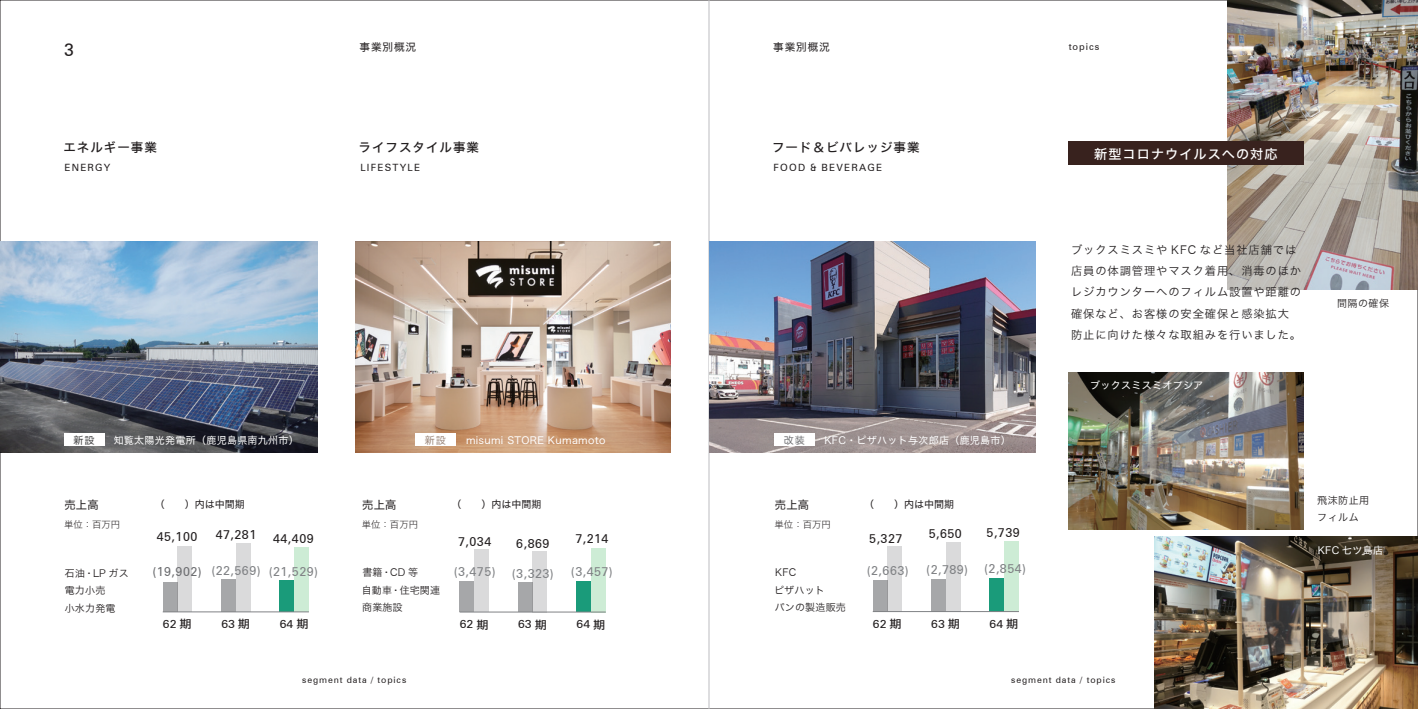
<style>
.page{position:relative;width:1418px;height:709px;background:#fff}
.page>*{position:absolute;margin:0;border:0;box-sizing:border-box;transform-origin:0 0}
.t1{font:17.5px "Zurich BT";color:#231f20}
.t2{font:13.12px "Hiragino Kaku W5 90 msp RKSJ H";letter-spacing:.08em;color:#fff}
.t3{font:12.5px "Zurich BT";letter-spacing:.04em;color:#808285}
.t4{font:12.5px "Zurich BT";letter-spacing:.04em;color:#231f20}
.t5{font:12.5px "Hiragino Kaku W5 90 msp RKSJ H";letter-spacing:.08em;color:#231f20}
.t6{font:12.5px "Zurich BT";color:#6c6d70}
.t7{font:11.25px/21.2px "Hiragino Kaku W3 90 msp RKSJ H";letter-spacing:.08em;color:#231f20}
.t8{font:11.25px "Zurich BT";color:#231f20;scale:1.09 1}
.t9{font:11.25px "Hiragino Kaku W4 90 msp RKSJ H";letter-spacing:.02em;color:#231f20}
.t10{font:10.62px "Hiragino Kaku W4 90 msp RKSJ H";letter-spacing:.08em;color:#231f20}
.t11{font:10px "Hiragino Kaku W4 90 msp RKSJ H";letter-spacing:.03em;color:#fff}
.t12{font:10px/17.5px "Hiragino Kaku W3 90 msp RKSJ H";letter-spacing:.02em;color:#231f20}
.t13{font:10px "Zurich BT";letter-spacing:.12em;color:#231f20}
.t14{font:10px "Hiragino Kaku W4 90 msp RKSJ H";color:#231f20}
.t15{font:10px/17.5px "Hiragino Kaku W3 90 msp RKSJ H";letter-spacing:.05em;color:#231f20}
.t16{font:10px "Hiragino Kaku W4 90 msp RKSJ H";color:#3e3e3f}
.t17{font:10px "Hiragino Kaku W4 90 msp RKSJ H";color:#9b8679}
.t18{font:10px "Hiragino Kaku W4 90 msp RKSJ H";color:#6c6d70}
.t19{font:9.38px "Hiragino Kaku W2 90 msp RKSJ H";color:#231f20}
.t20{font:9.38px "Zurich BT";letter-spacing:.1em;color:#231f20}
.t21{font:8.75px "Zurich BT";letter-spacing:.1em;color:#231f20}
.s1{font-family:"Hiragino Kaku W5 90 msp RKSJ H"}
</style>
<div class="page">
<hr style="left:708px;top:0;width:1px;height:709px;background:#bcbdc0">
<div style="left:887px;top:546px;width:14px;height:65px;background:#dadadb"></div>
<div style="left:945px;top:542px;width:15px;height:69px;background:#dadadb"></div>
<div style="left:1004px;top:541px;width:14px;height:70px;background:#cdecd5"></div>
<div style="left:872px;top:580px;width:15px;height:31px;background:#a6a7a9"></div>
<div style="left:931px;top:578px;width:14px;height:33px;background:#a6a7a9"></div>
<div style="left:989px;top:578px;width:15px;height:33px;background:#1a9b7a"></div>
<div style="left:177px;top:546px;width:15px;height:65px;background:#dadadb"></div>
<div style="left:236px;top:543px;width:14px;height:68px;background:#dadadb"></div>
<div style="left:294px;top:547px;width:15px;height:64px;background:#cdecd5"></div>
<div style="left:163px;top:582px;width:14px;height:29px;background:#a6a7a9"></div>
<div style="left:221px;top:579px;width:15px;height:32px;background:#a6a7a9"></div>
<div style="left:279px;top:580px;width:15px;height:31px;background:#1a9b7a"></div>
<div style="left:474px;top:549px;width:15px;height:63px;background:#dadadb"></div>
<div style="left:532px;top:551px;width:15px;height:61px;background:#dadadb"></div>
<div style="left:591px;top:548px;width:14px;height:64px;background:#cdecd5"></div>
<div style="left:459px;top:581px;width:15px;height:31px;background:#a6a7a9"></div>
<div style="left:518px;top:582px;width:14px;height:30px;background:#a6a7a9"></div>
<div style="left:576px;top:581px;width:15px;height:31px;background:#1a9b7a"></div>
<hr style="left:163px;top:611px;width:146px;height:1px;background:#808285">
<hr style="left:459px;top:612px;width:146px;height:1px;background:#808285">
<hr style="left:872px;top:611px;width:146px;height:1px;background:#808285">
<img style="left:0;top:241px;width:317px;height:211px">
<img style="left:355px;top:241px;width:315px;height:211px">
<img style="left:709px;top:241px;width:326px;height:211px">
<img style="left:1227px;top:0;width:190px;height:289px">
<img style="left:1068px;top:373px;width:235px;height:156px">
<img style="left:1154px;top:536px;width:263px;height:173px">
<div style="left:1068px;top:141px;width:235px;height:24px;background:#38221e"></div>
<div style="left:64px;top:433px;width:41px;height:13px;background:#fff"></div>
<div style="left:415px;top:433px;width:41px;height:13px;background:#fff"></div>
<div style="left:774px;top:433px;width:41px;height:13px;background:#fff"></div>
<h1 class="t1" style="left:64px;top:39px;width:11px">3</h1>
<p class="t10" style="left:359px;top:42px;width:58px">事業別概況</p>
<p class="t10" style="left:773px;top:42px;width:58px">事業別概況</p>
<p class="t20" style="left:1068px;top:41px;width:32px">topics</p>
<p class="t5" style="left:63px;top:141px;width:95px">エネルギー事業</p>
<p class="t13" style="left:65px;top:161px;width:47px">ENERGY</p>
<p class="t5" style="left:358px;top:141px;width:122px">ライフスタイル事業</p>
<p class="t13" style="left:360px;top:161px;width:61px">LIFESTYLE</p>
<p class="t5" style="left:772px;top:141px;width:149px">フード＆ビバレッジ事業</p>
<p class="t13" style="left:773px;top:161px;width:110px">FOOD &amp; BEVERAGE</p>
<p class="t2" style="left:1094px;top:147px;width:185px">新型コロナウイルスへの対応</p>
<p class="t11" style="left:114px;top:435px;width:187px">知覧太陽光発電所（鹿児島県南九州市）</p>
<p class="t11" style="left:466px;top:435px;width:141px">misumi STORE Kumamoto</p>
<p class="t11" style="left:824px;top:435px;width:188px">KFC・ピザハット与次郎店（鹿児島市）</p>
<p class="t16" style="left:73px;top:435px;width:22px">新設</p>
<p class="t17" style="left:425px;top:435px;width:22px">新設</p>
<p class="t18" style="left:783px;top:435px;width:22px">改装</p>
<p class="t7" style="left:1071px;top:239px;width:231px">ブックスミスミや KFC など当社店舗では店員の体調管理やマスク着用、消毒のほかレジカウンターへのフィルム設置や距離の確保など、お客様の安全確保と感染拡大防止に向けた様々な取組みを行いました。</p>
<p class="t11" style="left:1090px;top:379px;width:115px">ブックスミスミオプシア</p>
<p class="t12" style="left:1336px;top:295px;width:53px">間隔の確保</p>
<p class="t9" style="left:64px;top:499px;width:36px">売上高</p>
<p class="t9" style="left:362px;top:499px;width:36px">売上高</p>
<p class="t14" style="left:864px;top:499px;width:91px">（　　）内は中間期</p>
<p class="t19" style="left:362px;top:519px;width:58px">単位：百万円</p>
<p class="t9" style="left:775px;top:499px;width:36px">売上高</p>
<p class="t19" style="left:774px;top:519px;width:58px">単位：百万円</p>
<p class="t14" style="left:155px;top:499px;width:91px">（　　）内は中間期</p>
<p class="t14" style="left:451px;top:499px;width:91px">（　　）内は中間期</p>
<p class="t19" style="left:64px;top:519px;width:58px">単位：百万円</p>
<p class="t4" style="left:928px;top:526px;width:35px">5,650</p>
<p class="t4" style="left:216px;top:526px;width:42px">47,281</p>
<p class="t3" style="left:211px;top:563px;width:51px">(22,569)</p>
<p class="t4" style="left:157px;top:529px;width:42px">45,100</p>
<p class="t6" style="left:152px;top:564px;width:51px">(19,902)</p>
<p class="t4" style="left:869px;top:530px;width:35px">5,327</p>
<p class="t3" style="left:866px;top:563px;width:43px">(2,663)</p>
<p class="t4" style="left:273px;top:530px;width:42px">44,409</p>
<p class="t3" style="left:269px;top:564px;width:51px">(21,529)</p>
<p class="t4" style="left:575px;top:531px;width:35px">7,214</p>
<p class="t3" style="left:571px;top:564px;width:43px">(3,457)</p>
<p class="t4" style="left:458px;top:534px;width:35px">7,034</p>
<p class="t3" style="left:453px;top:564px;width:43px">(3,475)</p>
<p class="t4" style="left:516px;top:536px;width:35px">6,869</p>
<p class="t3" style="left:512px;top:566px;width:43px">(3,323)</p>
<p class="t12" style="left:65px;top:564px;width:65px">石油・LP ガス</p>
<p class="t3" style="left:926px;top:561px;width:43px">(2,789)</p>
<p class="t12" style="left:65px;top:582px;width:52px">電力小売小水力発電</p>
<p class="t12" style="left:362px;top:564px;width:80px">書籍・CD 等<br>自動車・住宅関連商業施設</p>
<p class="t12" style="left:774px;top:564px;width:73px">KFC<br>ピザハット<br>パンの製造販売</p>
<p class="t4" style="left:986px;top:525px;width:35px">5,739</p>
<p class="t3" style="left:984px;top:560px;width:43px">(2,854)</p>
<p class="t8" style="left:163px;top:617px;width:28px">62 <span class="s1">期</span></p>
<p class="t8" style="left:221px;top:617px;width:28px">63 <span class="s1">期</span></p>
<p class="t8" style="left:280px;top:617px;width:28px">64 <span class="s1">期</span></p>
<p class="t8" style="left:460px;top:617px;width:28px">62 <span class="s1">期</span></p>
<p class="t8" style="left:518px;top:617px;width:28px">63 <span class="s1">期</span></p>
<p class="t8" style="left:576px;top:617px;width:28px">64 <span class="s1">期</span></p>
<p class="t8" style="left:872px;top:616px;width:28px">62 <span class="s1">期</span></p>
<p class="t8" style="left:931px;top:616px;width:28px">63 <span class="s1">期</span></p>
<p class="t8" style="left:989px;top:616px;width:28px">64 <span class="s1">期</span></p>
<p class="t21" style="left:302px;top:675px;width:106px">segment data / topics</p>
<p class="t21" style="left:1011px;top:675px;width:106px">segment data / topics</p>
<p class="t15" style="left:1317px;top:491px;width:53px">飛沫防止用フィルム</p>
<p class="t11" style="left:1317px;top:544px;width:67px">KFC 七ツ島店</p>
</div>
